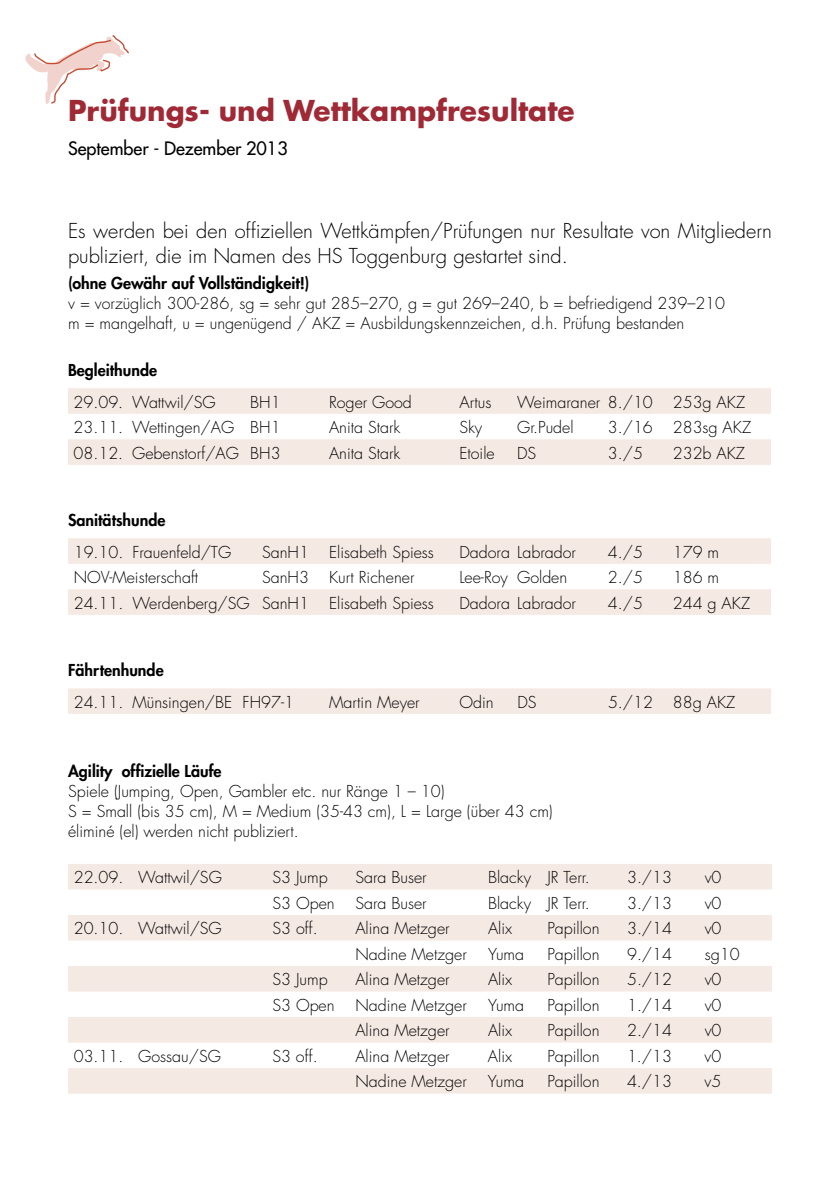
<style>
.page{position:relative;width:840px;height:1191px;background:#fff}
.page>*{position:absolute;margin:0;border:0;box-sizing:border-box;transform-origin:0 0}
.t1{font:700 28px "Futura Std";color:#9f2935}
.t2{font:300 20px/25px "Futura Std";color:#000}
.t3{font:500 18px "Futura Std";color:#000}
.t4{font:300 16px/20px "Futura Std";color:#000}
.t5{font:800 16px "Futura Std";color:#000}
</style>
<div class="page">
<svg style="left:25px;top:35px;width:104px;height:69px"></svg>
<svg style="left:68px;top:864px;width:703px;height:229px;fill:#f5e9e3"></svg>
<svg style="left:68px;top:388px;width:702px;height:77px;fill:#f5e9e3"></svg>
<div style="left:68px;top:688px;width:702px;height:26px;background:#f5e9e3"></div>
<svg style="left:68px;top:538px;width:702px;height:77px;fill:#f5e9e3"></svg>
<h1 class="t1" style="left:68px;top:92px;width:507px">Prüfungs- und Wettkampfresultate</h1>
<p class="t3" style="left:68px;top:137px;width:221px">September - Dezember 2013</p>
<p class="t2" style="left:68px;top:219px;width:705px">Es werden bei den offiziellen Wettkämpfen/Prüfungen nur Resultate von Mitgliedern publiziert, die im Namen des HS Toggenburg gestartet sind.</p>
<p class="t5" style="left:68px;top:273px;width:243px">(ohne Gewähr auf Vollständigkeit!)</p>
<p class="t4" style="left:68px;top:293px;width:658px">v = vorzüglich 300-286, sg = sehr gut 285–270, g = gut 269–240, b = befriedigend 239–210 m = mangelhaft, u = ungenügend / AKZ = Ausbildungskennzeichen, d.h. Prüfung bestanden</p>
<p class="t5" style="left:68px;top:360px;width:91px">Begleithunde</p>
<p class="t4" style="left:74px;top:392px;width:144px">29.09. Wattwil/SG</p>
<p class="t4" style="left:250px;top:392px;width:32px">BH1</p>
<p class="t4" style="left:329px;top:392px;width:84px">Roger Good</p>
<p class="t4" style="left:459px;top:392px;width:33px">Artus</p>
<p class="t4" style="left:517px;top:392px;width:229px">Weimaraner 8./10 253g AKZ</p>
<p class="t4" style="left:74px;top:418px;width:208px">23.11. Wettingen/AG BH1</p>
<p class="t4" style="left:329px;top:418px;width:73px">Anita Stark</p>
<p class="t4" style="left:459px;top:418px;width:24px">Sky</p>
<p class="t4" style="left:517px;top:418px;width:58px">Gr.Pudel</p>
<p class="t4" style="left:607px;top:418px;width:145px">3./16 283sg AKZ</p>
<p class="t4" style="left:74px;top:443px;width:208px">08.12. Gebenstorf/AG BH3</p>
<p class="t4" style="left:329px;top:443px;width:73px">Anita Stark</p>
<p class="t4" style="left:459px;top:443px;width:37px">Etoile</p>
<p class="t4" style="left:517px;top:443px;width:21px">DS</p>
<p class="t4" style="left:607px;top:443px;width:37px">3./5</p>
<p class="t4" style="left:672px;top:443px;width:74px">232b AKZ</p>
<p class="t5" style="left:68px;top:510px;width:99px">Sanitätshunde</p>
<p class="t4" style="left:74px;top:542px;width:159px">19.10. Frauenfeld/TG</p>
<p class="t4" style="left:262px;top:542px;width:48px">SanH1</p>
<p class="t4" style="left:329px;top:542px;width:106px">Elisabeth Spiess</p>
<p class="t4" style="left:459px;top:542px;width:118px">Dadora Labrador</p>
<p class="t4" style="left:607px;top:542px;width:37px">4./5</p>
<p class="t4" style="left:672px;top:542px;width:48px">179 m</p>
<p class="t4" style="left:74px;top:568px;width:126px">NOV-Meisterschaft</p>
<p class="t4" style="left:262px;top:568px;width:48px">SanH3</p>
<p class="t4" style="left:329px;top:568px;width:87px">Kurt Richener</p>
<p class="t4" style="left:459px;top:568px;width:109px">Lee-Roy Golden</p>
<p class="t4" style="left:607px;top:568px;width:37px">2./5</p>
<p class="t4" style="left:672px;top:568px;width:48px">186 m</p>
<p class="t4" style="left:74px;top:593px;width:236px">24.11. Werdenberg/SG SanH1</p>
<p class="t4" style="left:329px;top:593px;width:106px">Elisabeth Spiess</p>
<p class="t4" style="left:459px;top:593px;width:118px">Dadora Labrador</p>
<p class="t4" style="left:607px;top:593px;width:37px">4./5</p>
<p class="t4" style="left:672px;top:593px;width:79px">244 g AKZ</p>
<p class="t5" style="left:68px;top:660px;width:97px">Fährtenhunde</p>
<p class="t4" style="left:74px;top:692px;width:222px">24.11. Münsingen/BE FH97-1</p>
<p class="t4" style="left:329px;top:692px;width:92px">Martin Meyer</p>
<p class="t4" style="left:459px;top:692px;width:36px">Odin</p>
<p class="t4" style="left:517px;top:692px;width:21px">DS</p>
<p class="t4" style="left:607px;top:692px;width:129px">5./12 88g AKZ</p>
<p class="t5" style="left:68px;top:760px;width:155px">Agility offizielle Läufe</p>
<p class="t4" style="left:68px;top:781px;width:486px">Spiele (Jumping, Open, Gambler etc. nur Ränge 1 – 10)<br>S = Small (bis 35 cm), M = Medium (35-43 cm), L = Large (über 43 cm) éliminé (el) werden nicht publiziert.</p>
<p class="t4" style="left:74px;top:868px;width:149px">22.09. Wattwil/SG</p>
<p class="t4" style="left:272px;top:868px;width:57px">S3 Jump</p>
<p class="t4" style="left:355px;top:868px;width:73px">Sara Buser</p>
<p class="t4" style="left:487px;top:868px;width:103px">Blacky JR Terr.</p>
<p class="t4" style="left:626px;top:868px;width:46px">3./13</p>
<p class="t4" style="left:704px;top:868px;width:18px">v0</p>
<p class="t4" style="left:272px;top:893px;width:64px">S3 Open</p>
<p class="t4" style="left:355px;top:893px;width:73px">Sara Buser</p>
<p class="t4" style="left:487px;top:893px;width:103px">Blacky JR Terr.</p>
<p class="t4" style="left:626px;top:893px;width:46px">3./13</p>
<p class="t4" style="left:704px;top:893px;width:18px">v0</p>
<p class="t4" style="left:74px;top:919px;width:149px">20.10. Wattwil/SG</p>
<p class="t4" style="left:272px;top:919px;width:47px">S3 off.</p>
<p class="t4" style="left:355px;top:919px;width:96px">Alina Metzger</p>
<p class="t4" style="left:487px;top:919px;width:26px">Alix</p>
<p class="t4" style="left:547px;top:919px;width:54px">Papillon</p>
<p class="t4" style="left:626px;top:919px;width:46px">3./14</p>
<p class="t4" style="left:704px;top:919px;width:18px">v0</p>
<p class="t4" style="left:355px;top:944px;width:113px">Nadine Metzger</p>
<p class="t4" style="left:487px;top:944px;width:38px">Yuma</p>
<p class="t4" style="left:547px;top:944px;width:54px">Papillon</p>
<p class="t4" style="left:626px;top:944px;width:46px">9./14</p>
<p class="t4" style="left:704px;top:944px;width:36px">sg10</p>
<p class="t4" style="left:272px;top:970px;width:57px">S3 Jump</p>
<p class="t4" style="left:355px;top:970px;width:96px">Alina Metzger</p>
<p class="t4" style="left:487px;top:970px;width:26px">Alix</p>
<p class="t4" style="left:547px;top:970px;width:54px">Papillon</p>
<p class="t4" style="left:626px;top:970px;width:46px">5./12</p>
<p class="t4" style="left:704px;top:970px;width:18px">v0</p>
<p class="t4" style="left:272px;top:995px;width:64px">S3 Open</p>
<p class="t4" style="left:355px;top:995px;width:113px">Nadine Metzger</p>
<p class="t4" style="left:487px;top:995px;width:38px">Yuma</p>
<p class="t4" style="left:547px;top:995px;width:54px">Papillon</p>
<p class="t4" style="left:626px;top:995px;width:46px">1./14</p>
<p class="t4" style="left:704px;top:995px;width:18px">v0</p>
<p class="t4" style="left:355px;top:1021px;width:96px">Alina Metzger</p>
<p class="t4" style="left:487px;top:1021px;width:26px">Alix</p>
<p class="t4" style="left:547px;top:1021px;width:54px">Papillon</p>
<p class="t4" style="left:626px;top:1021px;width:46px">2./14</p>
<p class="t4" style="left:704px;top:1021px;width:18px">v0</p>
<p class="t4" style="left:74px;top:1046px;width:149px">03.11. Gossau/SG</p>
<p class="t4" style="left:272px;top:1046px;width:47px">S3 off.</p>
<p class="t4" style="left:355px;top:1046px;width:96px">Alina Metzger</p>
<p class="t4" style="left:487px;top:1046px;width:26px">Alix</p>
<p class="t4" style="left:547px;top:1046px;width:54px">Papillon</p>
<p class="t4" style="left:626px;top:1046px;width:46px">1./13</p>
<p class="t4" style="left:704px;top:1046px;width:18px">v0</p>
<p class="t4" style="left:355px;top:1072px;width:113px">Nadine Metzger</p>
<p class="t4" style="left:487px;top:1072px;width:38px">Yuma</p>
<p class="t4" style="left:547px;top:1072px;width:54px">Papillon</p>
<p class="t4" style="left:626px;top:1072px;width:46px">4./13</p>
<p class="t4" style="left:704px;top:1072px;width:18px">v5</p>
</div>
